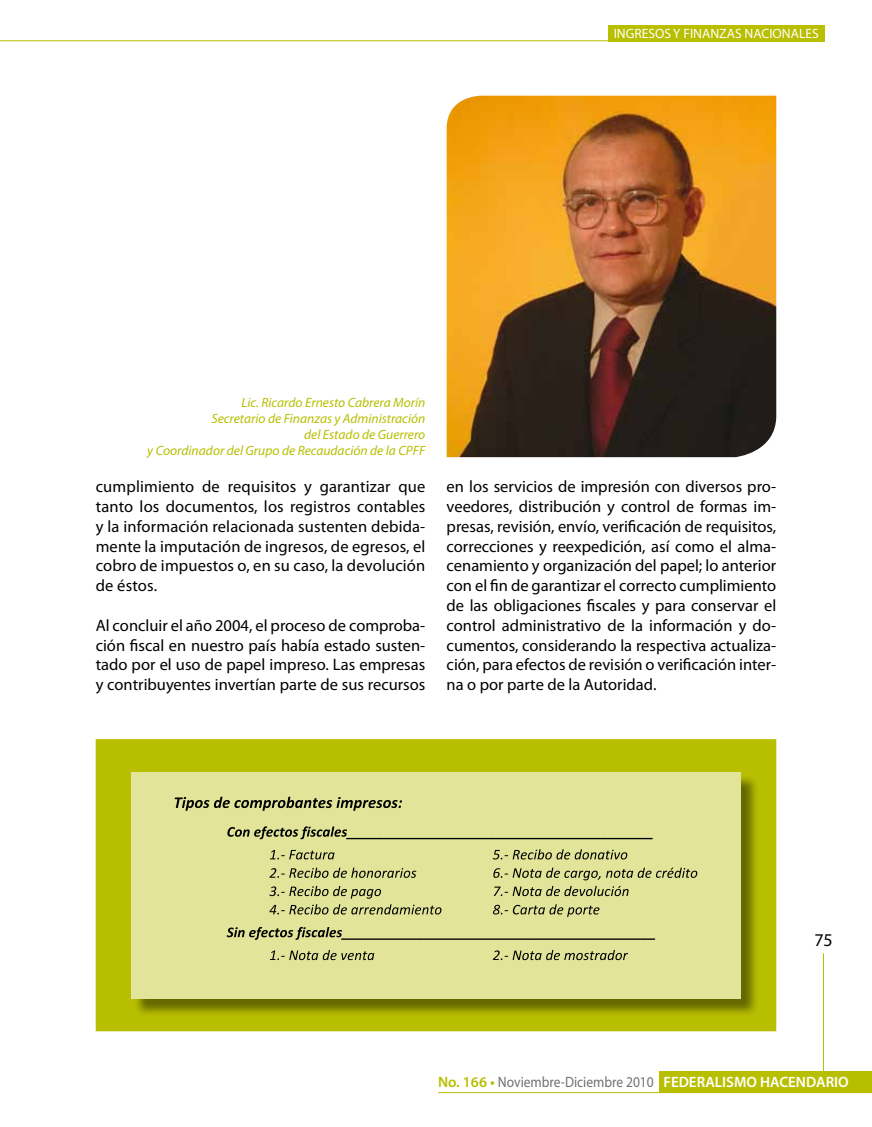
<style>
.page{position:relative;width:872px;height:1127px;background:#fff}
.page>*{position:absolute;margin:0;border:0;box-sizing:border-box;transform-origin:0 0}
.t1{font:18px "Myriad Pro";color:#000}
.t2{font:16.5px/19.8px "Myriad Pro";color:#000;text-align:justify}
.t3{font:15px "Myriad Pro";color:#707172;scale:.9 1}
.t4{font:italic 13.5px/16.2px "Myriad Pro";color:#b8be00;text-align:right}
.t5{font:13.5px "Myriad Pro";color:#fff}
.s1{font-weight:600;color:#b8be00}
.s2{font-weight:600;color:#fff}
</style>
<div class="page">
<div style="left:659px;top:1071px;width:213px;height:22px;background:#b8be00"></div>
<hr style="left:438px;top:1092px;width:434px;height:1px;background:#b8be00">
<hr style="left:823px;top:953px;width:1px;height:118px;background:#b8be00">
<hr style="left:0;top:40px;width:824px;height:1px;background:#b8be00">
<div style="left:608px;top:25px;width:216px;height:16px;background:#b8be00"></div>
<div style="left:96px;top:739px;width:680px;height:292px;background:#b8be00;border:2px solid #b8be00"></div>
<div style="left:133px;top:774px;width:626px;height:243px;background:#000;opacity:.75"></div>
<div style="left:131px;top:772px;width:609px;height:226px;background:#e2e599"></div>
<svg style="left:175px;top:797px;width:227px;height:14px"></svg>
<svg style="left:227px;top:826px;width:425px;height:13px"></svg>
<svg style="left:270px;top:850px;width:64px;height:9px"></svg>
<svg style="left:493px;top:849px;width:134px;height:10px"></svg>
<svg style="left:269px;top:867px;width:147px;height:11px"></svg>
<svg style="left:493px;top:867px;width:204px;height:13px"></svg>
<svg style="left:494px;top:886px;width:134px;height:10px"></svg>
<svg style="left:269px;top:886px;width:172px;height:28px"></svg>
<svg style="left:493px;top:904px;width:106px;height:13px"></svg>
<svg style="left:227px;top:927px;width:428px;height:13px"></svg>
<svg style="left:270px;top:950px;width:104px;height:10px"></svg>
<svg style="left:493px;top:950px;width:135px;height:10px"></svg>
<img style="left:446px;top:96px;width:330px;height:361px">
<p class="t5" style="left:613px;top:25px;width:206px">INGRESOS Y FINANZAS NACIONALES</p>
<p class="t4" style="left:147px;top:394px;width:279px">Lic. Ricardo Ernesto Cabrera Morín<br>Secretario de Finanzas y Administración<br>del Estado de Guerrero<br>y Coordinador del Grupo de Recaudación de la CPFF</p>
<p class="t2" style="left:96px;top:476px;width:331px">cumplimiento de requisitos y garantizar que tanto los documentos, los registros contables y la información relacionada sustenten debida&shy;mente la imputación de ingresos, de egresos, el cobro de impuestos o, en su caso, la devolución de éstos.</p>
<p class="t2" style="left:96px;top:615px;width:331px">Al concluir el año 2004, el proceso de comproba&shy;ción fiscal en nuestro país había estado susten&shy;tado por el uso de papel impreso. Las empresas y contribuyentes invertían parte de sus recursos</p>
<p class="t2" style="left:446px;top:476px;width:331px">en los servicios de impresión con diversos pro&shy;veedores, distribución y control de formas im&shy;presas, revisión, envío, verificación de requisitos, correcciones y reexpedición, así como el alma&shy;cenamiento y organización del papel; lo anterior con el fin de garantizar el correcto cumplimiento de las obligaciones fiscales y para conservar el control administrativo de la información y do&shy;cumentos, considerando la respectiva actualiza&shy;ción, para efectos de revisión o verificación inter&shy;na o por parte de la Autoridad.</p>
<p class="t1" style="left:814px;top:929px;width:20px">75</p>
<p class="t3" style="left:438px;top:1073px;width:458px"><span class="s1">No. 166 •</span> Noviembre-Diciembre 2010 <span class="s2">FEDERALISMO HACENDARIO</span></p>
</div>
